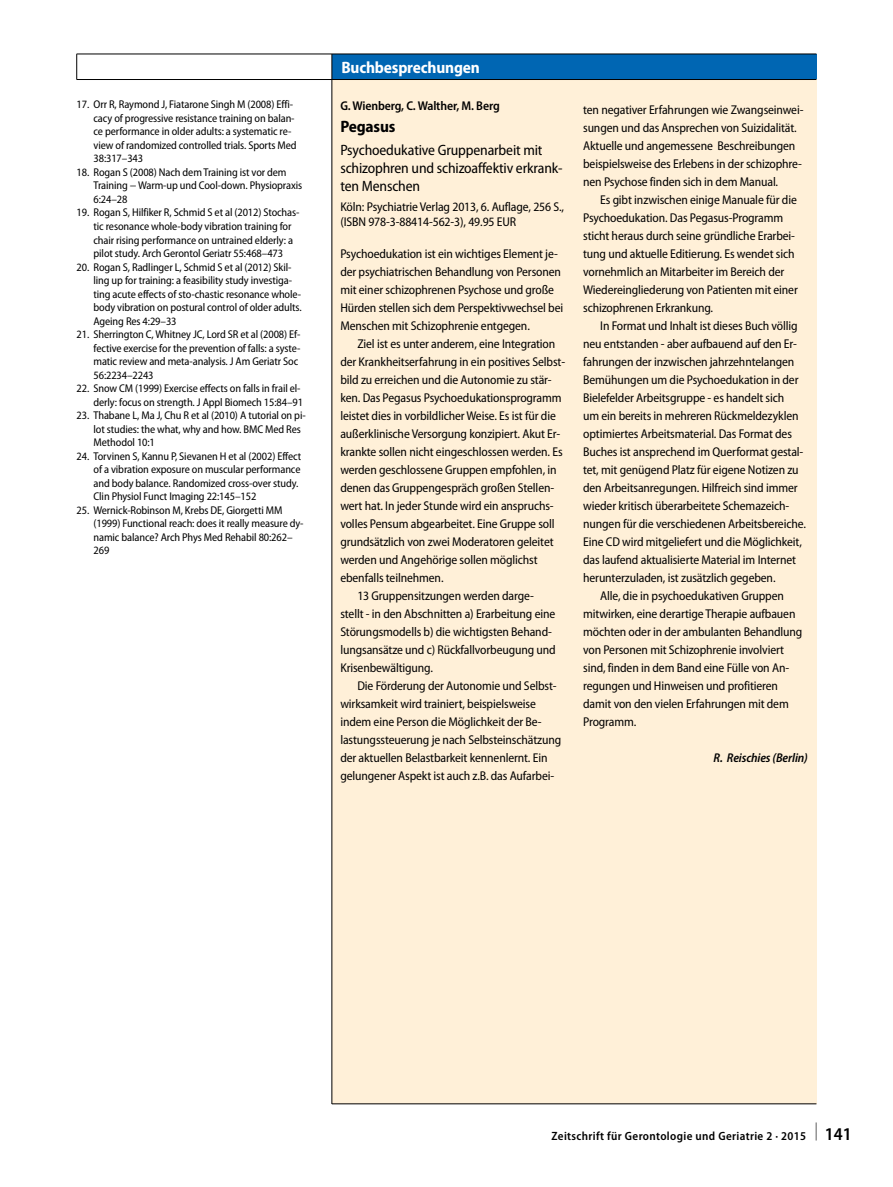
<style>
.page{position:relative;width:893px;height:1187px;background:#fff}
.page>*{position:absolute;margin:0;border:0;box-sizing:border-box;transform-origin:0 0}
.t1{font:700 semi-condensed 16.5px "Myriad Pro";letter-spacing:-.01em;color:#fff}
.t2{font:700 semi-condensed 16.5px "Myriad Pro";letter-spacing:-.01em;color:#000}
.t3{font:semi-condensed 15px/18px "Myriad Pro";letter-spacing:-.01em;color:#000}
.t4{font:semi-condensed 12.75px/18px "Myriad Pro";letter-spacing:-.01em;color:#000}
.t5{font:600 semi-condensed 12.75px "Myriad Pro";letter-spacing:-.01em;color:#000}
.t6{font:italic 600 semi-condensed 12.75px "Myriad Pro";letter-spacing:-.01em;color:#000}
.t7{font:600 semi-condensed 12px "Myriad Pro";letter-spacing:.03em;color:#000}
.t8{font:semi-condensed 11.25px/13.5px "Myriad Pro";letter-spacing:-.01em;color:#000}
.s1{font-size:18px}
</style>
<div class="page">
<div style="left:332px;top:54px;width:484px;height:25px;background:#0066b3"></div>
<div style="left:332px;top:80px;width:484px;height:1023px;background:#fff0d8"></div>
<hr style="left:332px;top:54px;width:1px;height:1049px;background:#000">
<hr style="left:332px;top:1103px;width:484px;height:1px;background:#000">
<hr style="left:77px;top:79px;width:739px;height:1px;background:#000">
<svg style="left:76px;top:54px;width:1px;height:25px"></svg>
<hr style="left:77px;top:54px;width:739px;height:1px;background:#000">
<p class="t8" style="left:94px;top:98px;width:205px;text-indent:-17px">17. Orr R, Raymond J, Fiatarone Singh M (2008) Effi&shy;cacy of progressive resistance training on balan&shy;ce performance in older adults: a systematic re&shy;view of randomized controlled trials. Sports Med 38:317–343</p>
<p class="t8" style="left:94px;top:166px;width:210px;text-indent:-17px">18. Rogan S (2008) Nach dem Training ist vor dem<br>Training − Warm-up und Cool-down. Physiopraxis<br>6:24–28</p>
<p class="t8" style="left:94px;top:206px;width:207px;text-indent:-17px">19. Rogan S, Hilfiker R, Schmid S et al (2012) Stochas&shy;tic resonance whole-body vibration training for chair rising performance on untrained elderly: a pilot study. Arch Gerontol Geriatr 55:468–473</p>
<p class="t8" style="left:94px;top:260px;width:210px;text-indent:-17px">20. Rogan S, Radlinger L, Schmid S et al (2012) Skil&shy;ling up for training: a feasibility study investiga&shy;ting acute effects of sto-chastic resonance whole&shy;body vibration on postural control of older adults.<br>Ageing Res 4:29–33</p>
<p class="t8" style="left:94px;top:328px;width:208px;text-indent:-17px">21. Sherrington C, Whitney JC, Lord SR et al (2008) Ef&shy;fective exercise for the prevention of falls: a syste&shy;matic review and meta-analysis. J Am Geriatr Soc 56:2234–2243</p>
<p class="t8" style="left:77px;top:382px;width:228px;text-align:right">22. Snow CM (1999) Exercise effects on falls in frail el&shy;derly: focus on strength. J Appl Biomech 15:84–91</p>
<p class="t8" style="left:94px;top:409px;width:214px;text-indent:-17px">23. Thabane L, Ma J, Chu R et al (2010) A tutorial on pi&shy;lot studies: the what, why and how. BMC Med Res<br>Methodol 10:1</p>
<p class="t8" style="left:94px;top:449px;width:209px;text-indent:-17px">24. Torvinen S, Kannu P, Sievanen H et al (2002) Effect of a vibration exposure on muscular performance and body balance. Randomized cross-over study.<br>Clin Physiol Funct Imaging 22:145–152</p>
<p class="t8" style="left:94px;top:503px;width:212px;text-indent:-17px">25. Wernick-Robinson M, Krebs DE, Giorgetti MM (1999) Functional reach: does it really measure dy&shy;namic balance? Arch Phys Med Rehabil 80:262– 269</p>
<p class="t1" style="left:341px;top:58px;width:140px">Buchbesprechungen</p>
<p class="t5" style="left:340px;top:99px;width:161px">G. Wienberg, C. Walther, M. Berg</p>
<p class="t2" style="left:340px;top:118px;width:57px">Pegasus</p>
<p class="t3" style="left:340px;top:141px;width:224px">Psychoedukative Gruppenarbeit mit schizophren und schizoaffektiv erkrank&shy;ten Menschen</p>
<p class="t4" style="left:340px;top:199px;width:225px;line-height:15.3px">Köln: Psychiatrie Verlag 2013, 6. Auflage, 256 S., (ISBN 978-3-88414-562-3), 49.95 EUR</p>
<p class="t4" style="left:340px;top:244px;width:224px">Psychoedukation ist ein wichtiges Element je&shy;der psychiatrischen Behandlung von Personen mit einer schizophrenen Psychose und große Hürden stellen sich dem Perspektivwechsel bei Menschen mit Schizophrenie entgegen.</p>
<p class="t4" style="left:357px;top:334px;width:199px">Ziel ist es unter anderem, eine Integration</p>
<p class="t4" style="left:340px;top:352px;width:226px">der Krankheitserfahrung in ein positives Selbst-</p>
<p class="t4" style="left:340px;top:370px;width:213px">bild zu erreichen und die Autonomie zu stär-</p>
<p class="t4" style="left:340px;top:388px;width:223px">ken. Das Pegasus Psychoedukationsprogramm</p>
<p class="t4" style="left:340px;top:406px;width:217px">leistet dies in vorbildlicher Weise. Es ist für die</p>
<p class="t4" style="left:340px;top:424px;width:221px">außerklinische Versorgung konzipiert. Akut Er-</p>
<p class="t4" style="left:340px;top:442px;width:224px">krankte sollen nicht eingeschlossen werden. Es</p>
<p class="t4" style="left:340px;top:460px;width:218px">werden geschlossene Gruppen empfohlen, in</p>
<p class="t4" style="left:340px;top:478px;width:215px">denen das Gruppengespräch großen Stellen-</p>
<p class="t4" style="left:340px;top:496px;width:215px">wert hat. In jeder Stunde wird ein anspruchs-</p>
<p class="t4" style="left:340px;top:514px;width:216px">volles Pensum abgearbeitet. Eine Gruppe soll</p>
<p class="t4" style="left:340px;top:532px;width:215px">grundsätzlich von zwei Moderatoren geleitet</p>
<p class="t4" style="left:340px;top:550px;width:199px">werden und Angehörige sollen möglichst</p>
<p class="t4" style="left:340px;top:568px;width:105px">ebenfalls teilnehmen.</p>
<p class="t4" style="left:357px;top:586px;width:178px">13 Gruppensitzungen werden darge-</p>
<p class="t4" style="left:340px;top:604px;width:217px">stellt - in den Abschnitten a) Erarbeitung eine</p>
<p class="t4" style="left:340px;top:622px;width:213px">Störungsmodells b) die wichtigsten Behand-</p>
<p class="t4" style="left:340px;top:640px;width:217px">lungsansätze und c) Rückfallvorbeugung und</p>
<p class="t4" style="left:340px;top:658px;width:94px">Krisenbewältigung.</p>
<p class="t4" style="left:357px;top:676px;width:201px">Die Förderung der Autonomie und Selbst-</p>
<p class="t4" style="left:340px;top:694px;width:197px">wirksamkeit wird trainiert, beispielsweise</p>
<p class="t4" style="left:340px;top:712px;width:203px">indem eine Person die Möglichkeit der Be-</p>
<p class="t4" style="left:340px;top:730px;width:222px">lastungssteuerung je nach Selbsteinschätzung</p>
<p class="t4" style="left:340px;top:748px;width:209px">der aktuellen Belastbarkeit kennenlernt. Ein</p>
<p class="t4" style="left:340px;top:766px;width:215px">gelungener Aspekt ist auch z.B. das Aufarbei-</p>
<p class="t4" style="left:583px;top:100px;width:222px">ten negativer Erfahrungen wie Zwangseinwei&shy;sungen und das Ansprechen von Suizidalität.<br>Aktuelle und angemessene Beschreibungen beispielsweise des Erlebens in der schizophre&shy;nen Psychose finden sich in dem Manual.</p>
<p class="t4" style="left:583px;top:190px;width:216px;text-indent:17px">Es gibt inzwischen einige Manuale für die Psychoedukation. Das Pegasus-Programm sticht heraus durch seine gründliche Erarbei&shy;tung und aktuelle Editierung. Es wendet sich vornehmlich an Mitarbeiter im Bereich der Wiedereingliederung von Patienten mit einer schizophrenen Erkrankung.</p>
<p class="t4" style="left:600px;top:317px;width:199px">In Format und Inhalt ist dieses Buch völlig</p>
<p class="t4" style="left:583px;top:335px;width:215px">neu entstanden - aber aufbauend auf den Er-</p>
<p class="t4" style="left:583px;top:353px;width:213px">fahrungen der inzwischen jahrzehntelangen</p>
<p class="t4" style="left:583px;top:371px;width:217px">Bemühungen um die Psychoedukation in der</p>
<p class="t4" style="left:583px;top:389px;width:203px">Bielefelder Arbeitsgruppe - es handelt sich</p>
<p class="t4" style="left:583px;top:407px;width:217px">um ein bereits in mehreren Rückmeldezyklen</p>
<p class="t4" style="left:583px;top:425px;width:210px">optimiertes Arbeitsmaterial. Das Format des</p>
<p class="t4" style="left:583px;top:443px;width:222px">Buches ist ansprechend im Querformat gestal-</p>
<p class="t4" style="left:583px;top:461px;width:217px">tet, mit genügend Platz für eigene Notizen zu</p>
<p class="t4" style="left:583px;top:479px;width:216px">den Arbeitsanregungen. Hilfreich sind immer</p>
<p class="t4" style="left:583px;top:497px;width:208px">wieder kritisch überarbeitete Schemazeich-</p>
<p class="t4" style="left:583px;top:515px;width:224px">nungen für die verschiedenen Arbeitsbereiche.</p>
<p class="t4" style="left:583px;top:533px;width:220px">Eine CD wird mitgeliefert und die Möglichkeit,</p>
<p class="t4" style="left:583px;top:551px;width:214px">das laufend aktualisierte Material im Internet</p>
<p class="t4" style="left:583px;top:569px;width:194px">herunterzuladen, ist zusätzlich gegeben.</p>
<p class="t4" style="left:600px;top:587px;width:185px">Alle, die in psychoedukativen Gruppen</p>
<p class="t4" style="left:583px;top:605px;width:214px">mitwirken, eine derartige Therapie aufbauen</p>
<p class="t4" style="left:583px;top:623px;width:221px">möchten oder in der ambulanten Behandlung</p>
<p class="t4" style="left:583px;top:641px;width:202px">von Personen mit Schizophrenie involviert</p>
<p class="t4" style="left:583px;top:659px;width:208px">sind, finden in dem Band eine Fülle von An-</p>
<p class="t4" style="left:583px;top:677px;width:196px">regungen und Hinweisen und profitieren</p>
<p class="t4" style="left:583px;top:695px;width:207px">damit von den vielen Erfahrungen mit dem</p>
<p class="t4" style="left:583px;top:713px;width:55px">Programm.</p>
<p class="t6" style="left:714px;top:750px;width:96px">R. Reischies (Berlin)</p>
<p class="t7" style="left:552px;top:1129px;width:302px">Zeitschrift für Gerontologie und Geriatrie 2 · 2015 <sup>|</sup> <span class="s1">141</span></p>
</div>
